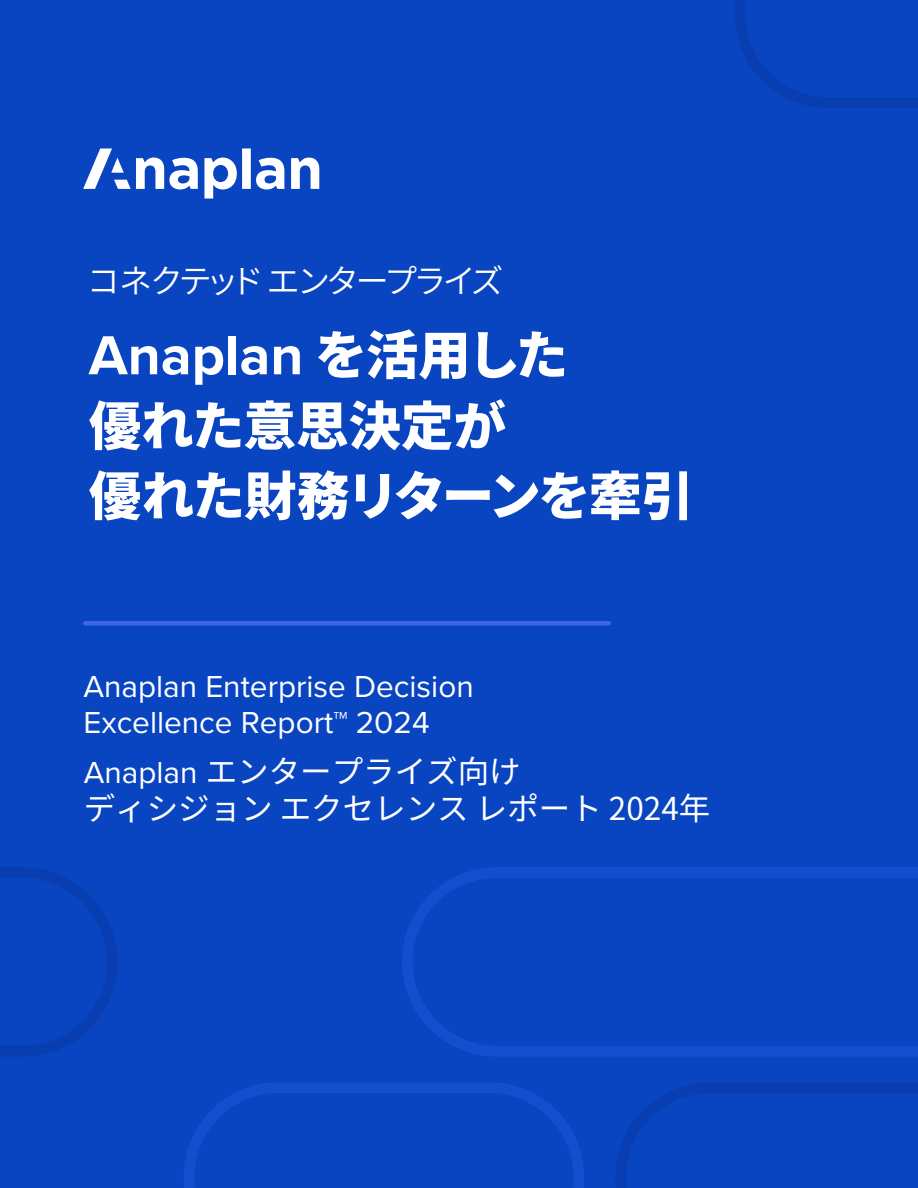
<style>
.page{position:relative;width:918px;height:1188px;background:#0944c1}
.page>*{position:absolute;margin:0;border:0;box-sizing:border-box;transform-origin:0 0}
.t1{font:700 57px "Proxima Nova";color:#fff}
.t2{font:800 52.5px/70.1px "Source Han Sans JP";letter-spacing:-.02em;color:#fff}
.t3{font:33px "Source Han Sans JP";letter-spacing:-.11em;color:#fff}
.t4{font:31.5px/36px "Proxima Nova";color:#fff}
.t5{font:31.5px/36.9px "Source Han Sans JP";color:#fff}
.s1{font-family:"Source Han Sans JP";font-weight:800;font-size:52.5px}
.s2{font-family:"Proxima Nova"}
</style>
<div class="page">
<svg style="left:184px;top:1083px;width:734px;height:105px"></svg>
<svg style="left:734px;top:0;width:184px;height:108px"></svg>
<svg style="left:0;top:867px;width:117px;height:189px"></svg>
<svg style="left:402px;top:867px;width:516px;height:189px"></svg>
<svg style="left:83px;top:148px;width:236px;height:51px"></svg>
<div style="left:85px;top:621px;width:524px;height:5px;background:#3d66eb"></div>
<p class="t3" style="left:87px;top:263px;width:418px">コネクテッドエンタープライズ</p>
<h1 class="t1" style="left:89px;top:313px;width:481px">Anaplan <span class="s1">を活用した</span></h1>
<h2 class="t2" style="left:89px;top:392px;width:607px">優れた意思決定が<br>優れた財務リターンを牽引</h2>
<p class="t4" style="left:83px;top:667px;width:392px">Anaplan Enterprise Decision<br>Excellence Report™ 2024</p>
<p class="t5" style="left:84px;top:754px;width:628px"><span class="s2">Anaplan</span> エンタープライズ向け<br>ディシジョン エクセレンス レポート 2024年</p>
</div>
